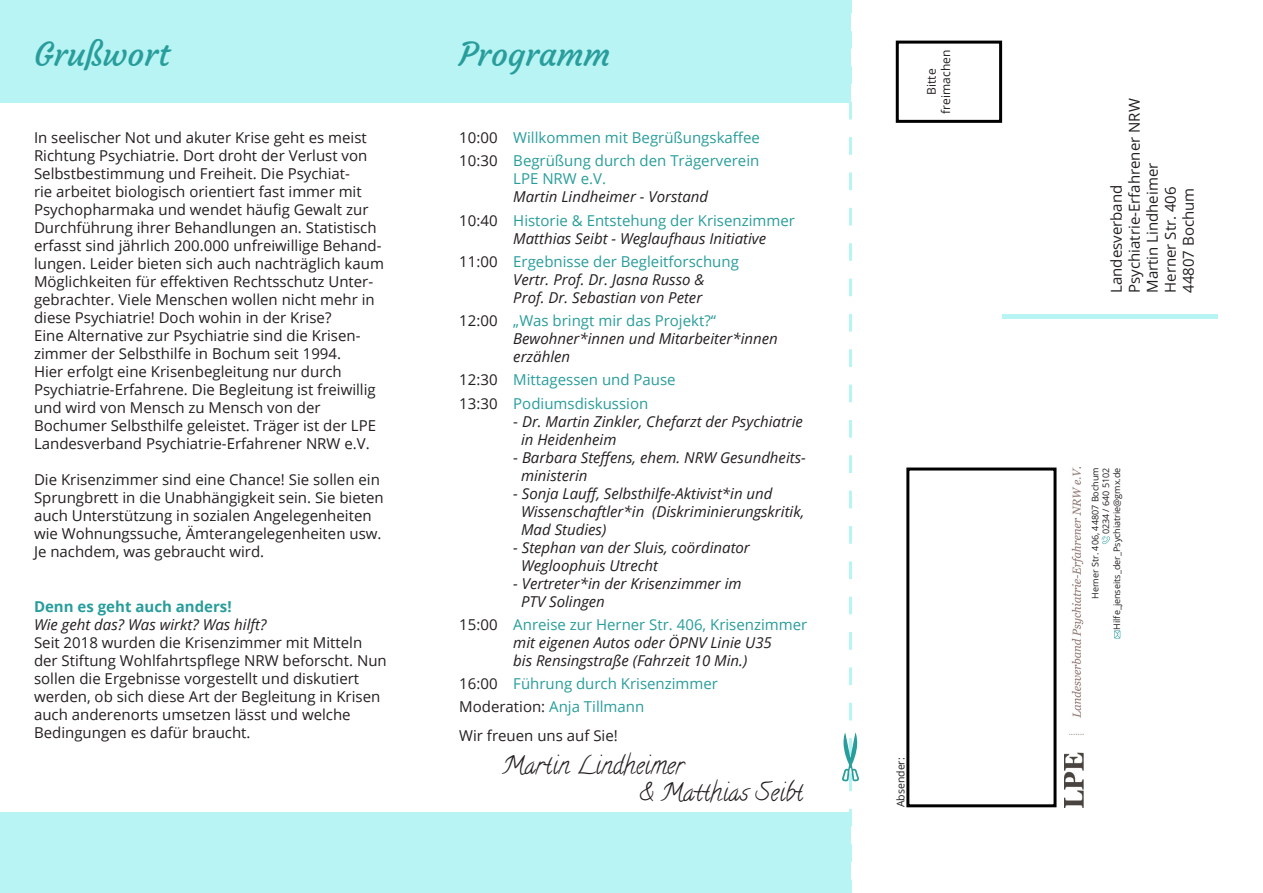
<style>
.page{position:relative;width:1263px;height:893px;background:#fff}
.page>*{position:absolute;margin:0;border:0;box-sizing:border-box;transform-origin:0 0}
.t1{font:33px "Courgette";color:#289d9b}
.t2{font:24.6px/27.5px "Calligraffitti";color:#231f20}
.t3{font:15px/18px "Open Sans";color:#231f20}
.t4{font:italic 15px/18px "Open Sans";color:#231f20}
.t5{font:15px/23.2px "Open Sans";color:#289d9b}
.t6{font:700 15px "Open Sans";color:#289d9b}
.t7{font:12px/14.4px "Open Sans";color:#231f20;text-align:center}
.t8{font:10.5px "Open Sans";color:#231f20}
.t9{font:9px/10.8px "Open Sans";color:#231f20;text-align:right}
.s1{color:#231f20}
.s2{font-style:italic;color:#231f20}
.s3{font-style:normal}
.s4{font-style:normal;color:#289d9b}
</style>
<div class="page">
<div style="left:0;top:0;width:850px;height:102px;background:#b8f4f4"></div>
<div style="left:0;top:812px;width:850px;height:81px;background:#b8f4f4"></div>
<div style="left:896px;top:41px;width:106px;height:82px;border:3px solid #000"></div>
<div style="left:1002px;top:314px;width:215px;height:5px;background:#b8f4f4"></div>
<div style="left:906px;top:467px;width:150px;height:340px;border:3px solid #000"></div>
<svg style="left:1101px;top:536px;width:9px;height:8px"></svg>
<svg style="left:1114px;top:630px;width:6px;height:8px"></svg>
<img style="left:1064px;top:467px;width:19px;height:340px">
<svg style="left:842px;top:0;width:17px;height:893px"></svg>
<h1 class="t1" style="left:34px;top:34px;width:137px">Grußwort</h1>
<h1 class="t1" style="left:459px;top:34px;width:153px">Programm</h1>
<p class="t3" style="left:34px;top:128px;width:351px">In seelischer Not und akuter Krise geht es meist Richtung Psychiatrie. Dort droht der Verlust von Selbstbestimmung und Freiheit. Die Psychiat-<br>rie arbeitet biologisch orientiert fast immer mit Psychopharmaka und wendet häufig Gewalt zur Durchführung ihrer Behandlungen an. Statistisch erfasst sind jährlich 200.000 unfreiwillige Behand&shy;lungen. Leider bieten sich auch nachträglich kaum Möglichkeiten für effektiven Rechtsschutz Unter&shy;gebrachter. Viele Menschen wollen nicht mehr in diese Psychiatrie! Doch wohin in der Krise?<br>Eine Alternative zur Psychiatrie sind die Krisen&shy;zimmer der Selbsthilfe in Bochum seit 1994.<br>Hier erfolgt eine Krisenbegleitung nur durch Psychiatrie-Erfahrene. Die Begleitung ist freiwillig und wird von Mensch zu Mensch von der Bochumer Selbsthilfe geleistet. Träger ist der LPE Landesverband Psychiatrie-Erfahrener NRW e.V.</p>
<p class="t3" style="left:34px;top:470px;width:351px">Die Krisenzimmer sind eine Chance! Sie sollen ein Sprungbrett in die Unabhängigkeit sein. Sie bieten auch Unterstützung in sozialen Angelegenheiten wie Wohnungssuche, Ämterangelegenheiten usw.<br>Je nachdem, was gebraucht wird.</p>
<p class="t6" style="left:34px;top:596px;width:199px">Denn es geht auch anders!</p>
<p class="t4" style="left:34px;top:615px;width:234px">Wie geht das? Was wirkt? Was hilft?</p>
<p class="t3" style="left:34px;top:633px;width:354px">Seit 2018 wurden die Krisenzimmer mit Mitteln der Stiftung Wohlfahrtspflege NRW beforscht. Nun sollen die Ergebnisse vorgestellt und diskutiert werden, ob sich diese Art der Begleitung in Krisen auch anderenorts umsetzen lässt und welche Bedingungen es dafür braucht.</p>
<p class="t5" style="left:459px;top:126px;width:302px"><span class="s1">10:00</span> Willkommen mit Begrüßungskaffee<br><span class="s1">10:30</span> Begrüßung durch den Trägerverein</p>
<p class="t5" style="left:513px;top:167px;width:94px">LPE NRW e.V.</p>
<p class="t5" style="left:459px;top:185px;width:337px;text-indent:54px"><span class="s2">Martin Lindheimer - Vorstand<br></span><span class="s1">10:40</span> Historie &amp; Entstehung der Krisenzimmer</p>
<p class="t4" style="left:459px;top:226px;width:308px;line-height:23.2px;text-indent:54px">Matthias Seibt - Weglaufhaus Initiative<br><span class="s3">11:00</span> <span class="s4">Ergebnisse der Begleitforschung</span></p>
<p class="t4" style="left:513px;top:270px;width:193px">Vertr. Prof. Dr. Jasna Russo &amp;<br>Prof. Dr. Sebastian von Peter</p>
<p class="t4" style="left:513px;top:311px;width:266px;text-indent:-54px"><span class="s3">12:00</span> <span class="s4">„Was bringt mir das Projekt?“<br></span>Bewohner*innen und Mitarbeiter*innen erzählen</p>
<p class="t5" style="left:459px;top:368px;width:218px"><span class="s1">12:30</span> Mittagessen und Pause<br><span class="s1">13:30</span> Podiumsdiskussion</p>
<p class="t4" style="left:521px;top:412px;width:283px;text-indent:-8px"><span class="s3">-</span> Dr. Martin Zinkler, Chefarzt der Psychiatrie in Heidenheim</p>
<p class="t4" style="left:521px;top:448px;width:286px;text-indent:-8px"><span class="s3">-</span> Barbara Steffens, ehem. NRW Gesundheits&shy;ministerin</p>
<p class="t4" style="left:521px;top:484px;width:285px;text-indent:-8px">- Sonja Lauff, Selbsthilfe-Aktivist*in und<br>Wissenschaftler*in (Diskriminierungskritik,<br>Mad Studies)</p>
<p class="t4" style="left:521px;top:538px;width:230px;text-indent:-8px">- Stephan van der Sluis, coördinator<br>Wegloophuis Utrecht</p>
<p class="t4" style="left:521px;top:574px;width:222px;text-indent:-8px">- Vertreter*in der Krisenzimmer im<br>PTV Solingen</p>
<p class="t4" style="left:513px;top:615px;width:296px;text-indent:-54px"><span class="s3">15:00</span> <span class="s4">Anreise zur Herner Str. 406, Krisenzimmer </span>mit eigenen Autos oder ÖPNV Linie U35<br>bis Rensingstraße (Fahrzeit 10 Min.)</p>
<p class="t5" style="left:459px;top:672px;width:260px"><span class="s1">16:00</span> Führung durch Krisenzimmer<br><span class="s1">Moderation:</span> Anja Tillmann</p>
<p class="t3" style="left:459px;top:726px;width:160px">Wir freuen uns auf Sie!</p>
<h2 class="t2" style="left:639px;top:751px;width:166px;text-indent:-137px">Martin Lindheimer<br>&amp; Matthias Seibt</h2>
<p class="t7" style="left:924px;top:114px;width:65px;rotate:-90deg">Bitte freimachen</p>
<p class="t8" style="left:893px;top:807px;width:51px;rotate:-90deg">Absender:</p>
<p class="t3" style="left:1107px;top:293px;width:196px;rotate:-90deg">Landesverband<br>Psychiatrie-Erfahrener NRW<br>Martin Lindheimer<br>Herner Str. 406<br>44807 Bochum</p>
<p class="t9" style="left:1089px;top:630px;width:164px;rotate:-90deg">Herner Str. 406, 44807 Bochum<br>0234 / 640 5102<br>Hilfe_jenseits_der_Psychiatrie@gmx.de</p>
</div>
